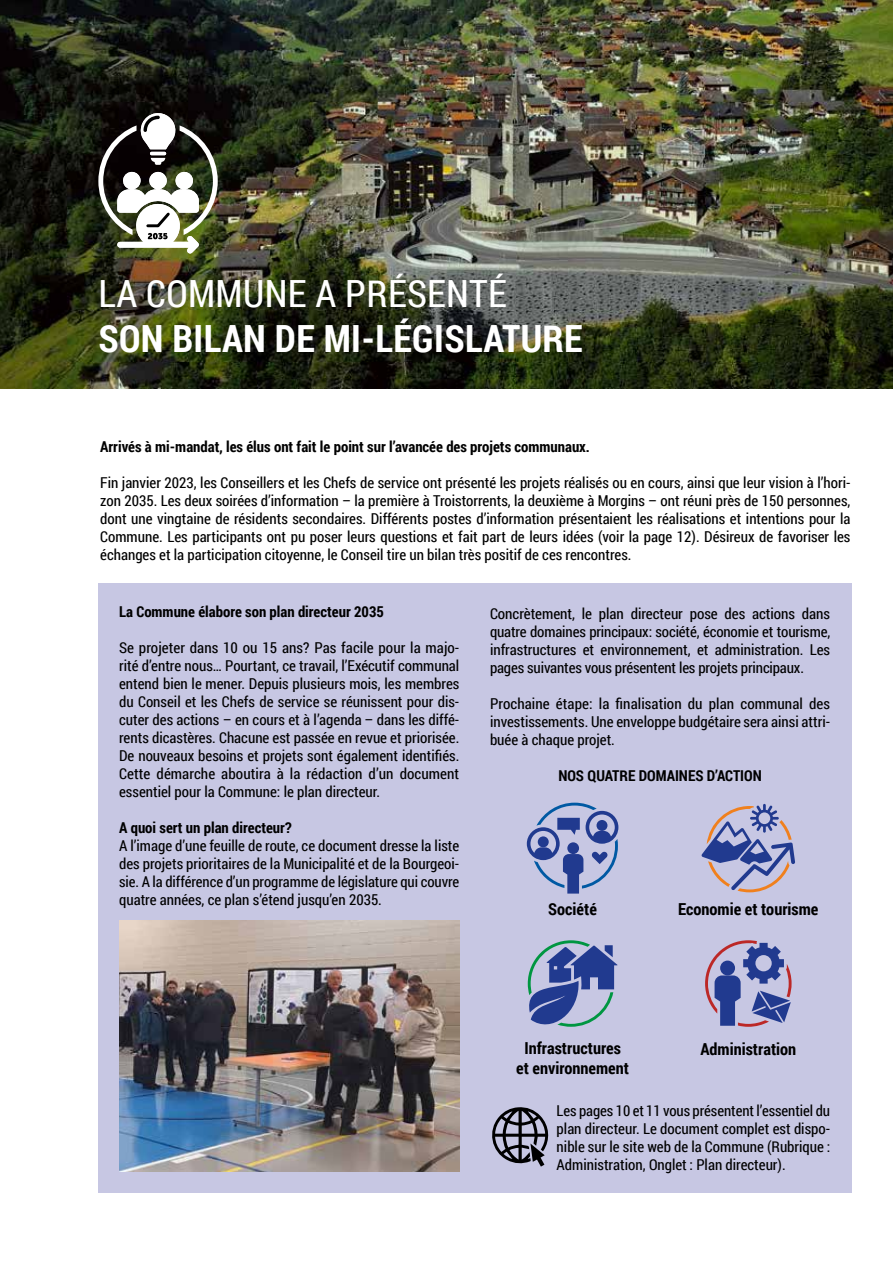
<style>
.page{position:relative;width:893px;height:1263px;background:#fff}
.page>*{position:absolute;margin:0;border:0;box-sizing:border-box;transform-origin:0 0}
.t1{font:700 37.5px "Roboto Condensed";letter-spacing:.01em;color:#fff}
.t2{font:37.5px "Roboto Condensed";letter-spacing:.01em;color:#fff}
.t3{font:700 16.5px/19.8px "Roboto Condensed";color:#000;text-align:center}
.t4{font:15px/18px "Roboto Condensed";color:#000;text-align:justify}
.t5{font:700 15px "Roboto Condensed";color:#000}
</style>
<div class="page">
<div style="left:98px;top:583px;width:753px;height:610px;background:#c7c7e3"></div>
<img style="left:0;top:0;width:893px;height:388px">
<svg style="left:98px;top:113px;width:120px;height:141px"></svg>
<img style="left:119px;top:921px;width:340px;height:250px">
<svg style="left:527px;top:803px;width:91px;height:90px"></svg>
<div style="left:596px;top:820px;width:11px;height:11px;background:#213a8f;border-radius:50%"></div>
<div style="left:538px;top:836px;width:11px;height:11px;background:#213a8f;border-radius:50%"></div>
<div style="left:567px;top:842px;width:12px;height:12px;background:#213a8f;border-radius:50%"></div>
<svg style="left:701px;top:804px;width:94px;height:88px"></svg>
<svg style="left:527px;top:940px;width:91px;height:87px"></svg>
<svg style="left:705px;top:940px;width:87px;height:87px"></svg>
<svg style="left:492px;top:1107px;width:57px;height:59px"></svg>
<h1 class="t2" style="left:98px;top:268px;width:410px">LA COMMUNE A PRÉSENTÉ</h1>
<h1 class="t1" style="left:98px;top:312px;width:486px">SON BILAN DE MI-LÉGISLATURE</h1>
<p class="t5" style="left:100px;top:436px;width:491px">Arrivés à mi-mandat, les élus ont fait le point sur l’avancée des projets communaux.</p>
<p class="t4" style="left:100px;top:473px;width:752px">Fin janvier 2023, les Conseillers et les Chefs de service ont présenté les projets réalisés ou en cours, ainsi que leur vision à l’hori&shy;zon 2035. Les deux soirées d’information – la première à Troistorrents, la deuxième à Morgins – ont réuni près de 150 personnes, dont une vingtaine de résidents secondaires. Différents postes d’information présentaient les réalisations et intentions pour la Commune. Les participants ont pu poser leurs questions et fait part de leurs idées (voir la page 12). Désireux de favoriser les échanges et la participation citoyenne, le Conseil tire un bilan très positif de ces rencontres.</p>
<p class="t5" style="left:119px;top:601px;width:266px">La Commune élabore son plan directeur 2035</p>
<p class="t4" style="left:119px;top:638px;width:342px">Se projeter dans 10 ou 15 ans? Pas facile pour la majo&shy;rité d’entre nous… Pourtant, ce travail, l’Exécutif communal entend bien le mener. Depuis plusieurs mois, les membres du Conseil et les Chefs de service se réunissent pour dis&shy;cuter des actions – en cours et à l’agenda – dans les diffé&shy;rents dicastères. Chacune est passée en revue et priorisée.<br>De nouveaux besoins et projets sont également identifiés.<br>Cette démarche aboutira à la rédaction d’un document essentiel pour la Commune: le plan directeur.</p>
<p class="t5" style="left:119px;top:817px;width:174px">A quoi sert un plan directeur?</p>
<p class="t4" style="left:119px;top:836px;width:342px">A l’image d’une feuille de route, ce document dresse la liste des projets prioritaires de la Municipalité et de la Bourgeoi&shy;sie. A la différence d’un programme de législature qui couvre quatre années, ce plan s’étend jusqu’en 2035.</p>
<p class="t4" style="left:490px;top:604px;width:342px">Concrètement, le plan directeur pose des actions dans quatre domaines principaux: société, économie et tourisme, infrastructures et environnement, et administration. Les pages suivantes vous présentent les projets principaux.</p>
<p class="t4" style="left:490px;top:694px;width:342px">Prochaine étape: la finalisation du plan communal des investissements. Une enveloppe budgétaire sera ainsi attri&shy;buée à chaque projet.</p>
<p class="t5" style="left:558px;top:765px;width:205px">NOS QUATRE DOMAINES D’ACTION</p>
<p class="t3" style="left:548px;top:899px;width:50px">Société</p>
<p class="t3" style="left:678px;top:899px;width:142px">Economie et tourisme</p>
<p class="t3" style="left:516px;top:1037px;width:114px">Infrastructures et environnement</p>
<p class="t3" style="left:700px;top:1038px;width:97px">Administration</p>
<p class="t4" style="left:557px;top:1101px;width:275px">Les pages 10 et 11 vous présentent l’essentiel du plan directeur. Le document complet est dispo&shy;nible sur le site web de la Commune (Rubrique :<br>Administration, Onglet : Plan directeur).</p>
</div>
